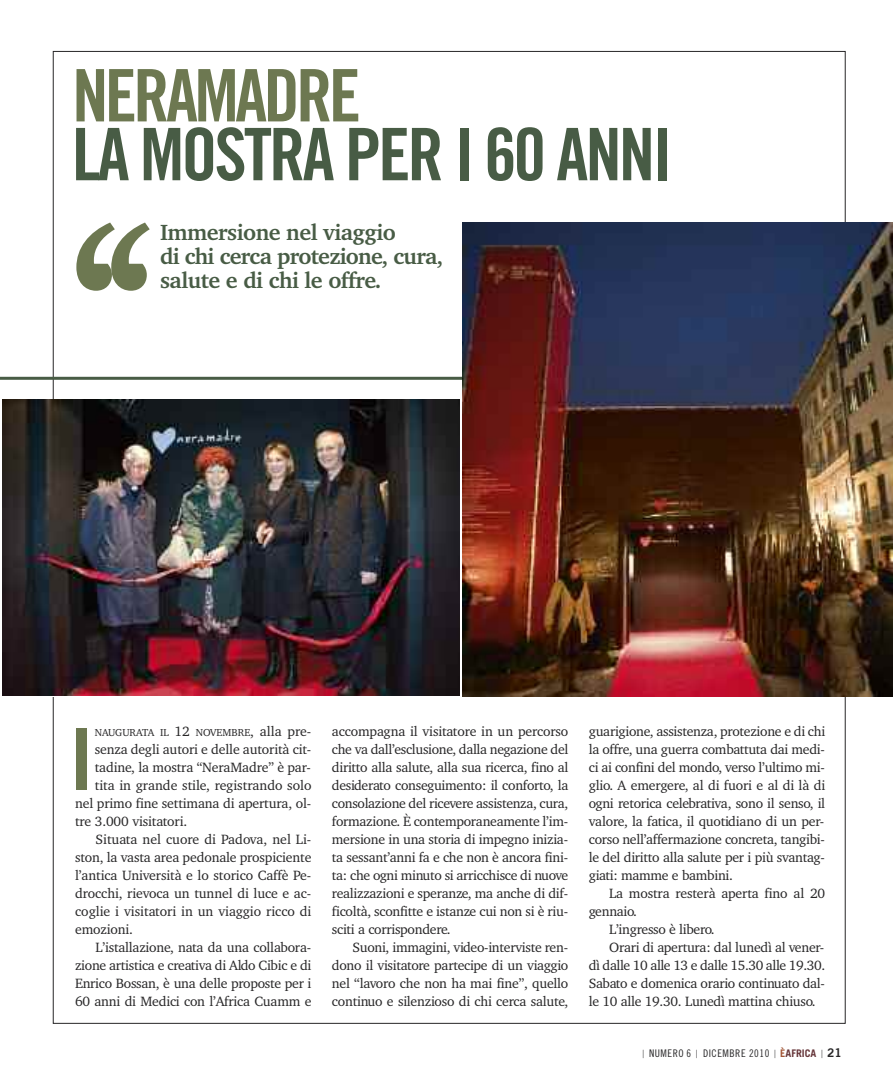
<style>
.page{position:relative;width:893px;height:1085px;background:#fff}
.page>*{position:absolute;margin:0;border:0;box-sizing:border-box;transform-origin:0 0}
.t1{font:700 225px "Charter BT Pro";color:#6d7851}
.t2{font:85.5px "Trade Gothic Bold Cond Twenty";color:#6d7851}
.t3{font:72.45px "Trade Gothic Bold Cond Twenty";letter-spacing:-.04em;color:#485c45}
.t4{font:72.45px "Trade Gothic Bold Cond Twenty";letter-spacing:-.05em;color:#6d7851}
.t5{font:700 22.5px/24px "Charter BT Pro";letter-spacing:-.02em;color:#485c45}
.t6{font:13.8px/18px "Charter BT Pro";letter-spacing:-.015em;color:#272627;text-align:justify}
.t7{font:10.5px "Trade Gothic Cond Eighteen";letter-spacing:.05em;color:#272627}
.t8{font:10.35px "Charter BT Pro";color:#272627}
.s1{font-size:13.8px}
.s2{font-family:"Trade Gothic";font-weight:300;font-size:11.25px}
.s3{font-family:"Trade Gothic";font-weight:700;color:#a35737}
.s4{font-family:"Trade Gothic";font-weight:700;color:#66363a}
.s5{font-family:"Trade Gothic Bold Two";font-size:12px}
</style>
<div class="page">
<img style="left:2px;top:400px;width:458px;height:295px">
<hr style="left:0;top:377px;width:483px;height:3px;background:#485c45">
<img style="left:462px;top:222px;width:431px;height:474px">
<h3 class="t4" style="left:72px;top:69px;width:290px">NERAMADRE</h3>
<h3 class="t3" style="left:72px;top:128px;width:602px">LA MOSTRA PER I 60 ANNI</h3>
<h1 class="t1" style="left:65px;top:228px;width:94px">‘‘</h1>
<h3 class="t5" style="left:160px;top:222px;width:285px">Immersione nel viaggio<br>di chi cerca protezione, cura, salute e di chi le offre.</h3>
<p class="t8" style="left:95px;top:728px;width:218px">NAUGURATA IL <span class="s1">12</span> NOVEMBRE<span class="s1">, alla pre-</span></p>
<p class="t6" style="left:95px;top:741px;width:218px">senza degli autori e delle autorità cit-</p>
<p class="t6" style="left:95px;top:759px;width:217px">tadine, la mostra “NeraMadre” è par-</p>
<p class="t6" style="left:95px;top:777px;width:218px">tita in grande stile, registrando solo</p>
<p class="t6" style="left:75px;top:795px;width:238px">nel primo fine settimana di apertura, ol-</p>
<p class="t6" style="left:75px;top:813px;width:114px">tre 3.000 visitatori.</p>
<p class="t6" style="left:95px;top:831px;width:217px">Situata nel cuore di Padova, nel Li-</p>
<p class="t6" style="left:75px;top:849px;width:238px">ston, la vasta area pedonale prospiciente</p>
<p class="t6" style="left:75px;top:867px;width:238px">l’antica Università e lo storico Caffè Pe-</p>
<p class="t6" style="left:75px;top:885px;width:238px">drocchi, rievoca un tunnel di luce e ac-</p>
<p class="t6" style="left:75px;top:903px;width:238px">coglie i visitatori in un viaggio ricco di</p>
<p class="t6" style="left:75px;top:921px;width:60px">emozioni.</p>
<p class="t6" style="left:95px;top:939px;width:217px">L’istallazione, nata da una collabora-</p>
<p class="t6" style="left:75px;top:957px;width:238px">zione artistica e creativa di Aldo Cibic e di</p>
<p class="t6" style="left:75px;top:975px;width:238px">Enrico Bossan, è una delle proposte per i</p>
<p class="t6" style="left:75px;top:993px;width:238px">60 anni di Medici con l’Africa Cuamm e</p>
<h2 class="t2" style="left:69px;top:727px;width:25px">I</h2>
<p class="t6" style="left:332px;top:723px;width:238px">accompagna il visitatore in un percorso che va dall’esclusione, dalla negazione del diritto alla salute, alla sua ricerca, fino al desiderato conseguimento: il conforto, la consolazione del ricevere assistenza, cura, formazione. È contemporaneamente l’im&shy;mersione in una storia di impegno inizia&shy;ta sessant’anni fa e che non è ancora fini&shy;ta: che ogni minuto si arricchisce di nuove realizzazioni e speranze, ma anche di dif&shy;ficoltà, sconfitte e istanze cui non si è riu&shy;sciti a corrispondere.</p>
<p class="t6" style="left:332px;top:939px;width:238px;text-indent:20px">Suoni, immagini, video-interviste ren&shy;dono il visitatore partecipe di un viaggio nel “lavoro che non ha mai fine”, quello continuo e silenzioso di chi cerca salute,</p>
<p class="t6" style="left:589px;top:723px;width:238px">guarigione, assistenza, protezione e di chi la offre, una guerra combattuta dai medi&shy;ci ai confini del mondo, verso l’ultimo mi&shy;glio. A emergere, al di fuori e al di là di ogni retorica celebrativa, sono il senso, il valore, la fatica, il quotidiano di un per&shy;corso nell’affermazione concreta, tangibi&shy;le del diritto alla salute per i più svantag&shy;giati: mamme e bambini.</p>
<p class="t6" style="left:609px;top:885px;width:218px">La mostra resterà aperta fino al 20</p>
<p class="t6" style="left:589px;top:903px;width:50px">gennaio.</p>
<p class="t6" style="left:609px;top:921px;width:107px">L’ingresso è libero.</p>
<p class="t6" style="left:609px;top:939px;width:217px">Orari di apertura: dal lunedì al vener-</p>
<p class="t6" style="left:589px;top:957px;width:238px">dì dalle 10 alle 13 e dalle 15.30 alle 19.30.</p>
<p class="t6" style="left:589px;top:975px;width:238px">Sabato e domenica orario continuato dal-</p>
<p class="t6" style="left:589px;top:993px;width:228px">le 10 alle 19.30. Lunedì mattina chiuso.</p>
<p class="t7" style="left:642px;top:1049px;width:201px"><span class="s2">|</span> NUMERO 6 <span class="s2">|</span> DICEMBRE 2010 <span class="s2">|</span> <span class="s3">È</span><span class="s4">AFRICA</span> <span class="s2">|</span> <span class="s5">21</span></p>
</div>
